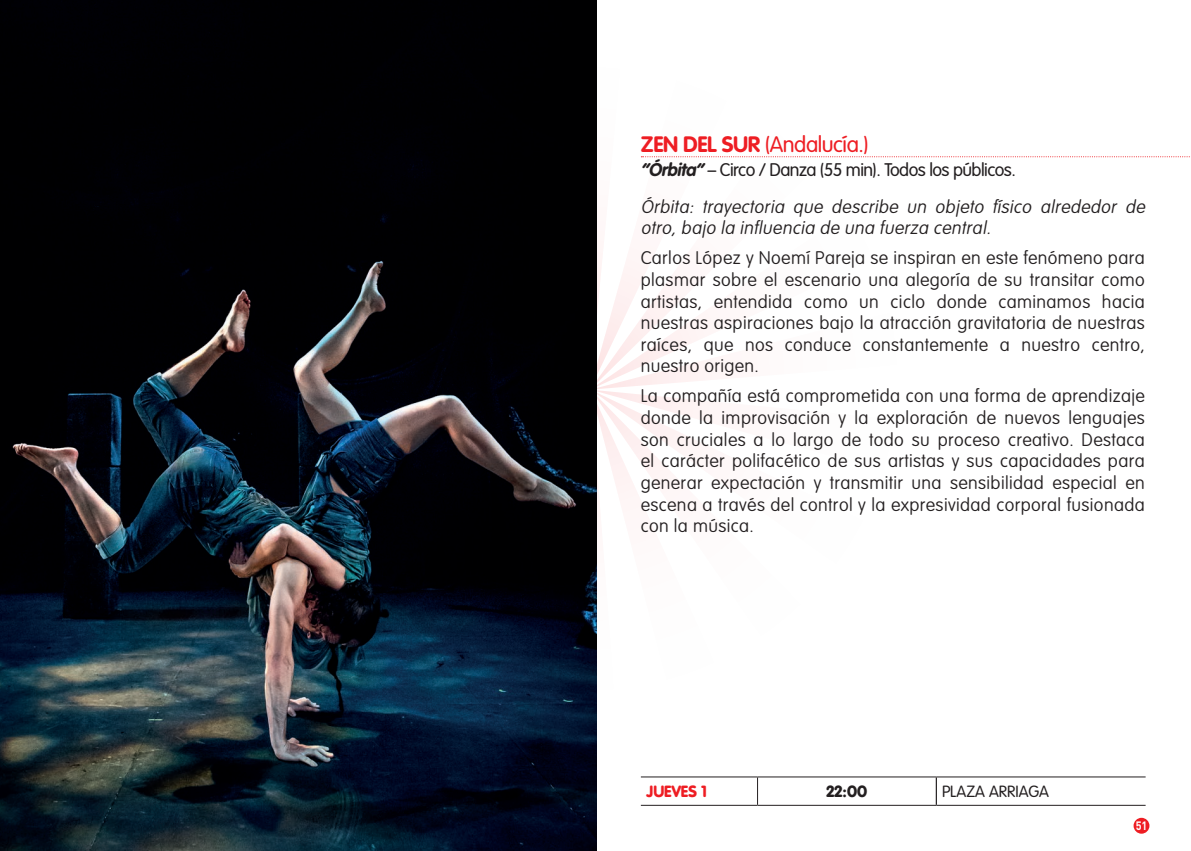
<style>
.page{position:relative;width:1191px;height:851px;background:#fff}
.page>*{position:absolute;margin:0;border:0;box-sizing:border-box;transform-origin:0 0}
.t1{font:300 22px "VAG Rounded Std";letter-spacing:-.02em;color:#ee1d23}
.t2{font:100 18px/21.6px "VAG Rounded Std";letter-spacing:.02em;color:#231f20;text-align:justify}
.t3{font:italic 100 18px/36.6px "VAG Rounded Std";color:#231f20}
.t4{font:300 16px "VAG Rounded Std";color:#231f20}
.t5{font:900 16px "VAG Rounded Std";color:#ee1d23}
.t6{font:900 16px "VAG Rounded Std";color:#231f20}
.t7{font:700 12px "DIN Pro";color:#fff;scale:.9 1}
.s1{font-weight:700}
.s2{font-weight:300;font-style:normal}
</style>
<div class="page">
<div style="left:1133px;top:817px;width:16px;height:16px;background:#ee1d23;border-radius:50%"></div>
<svg style="left:757px;top:777px;width:1px;height:27px"></svg>
<hr style="left:935px;top:777px;width:2px;height:27px;background:#231f20">
<hr style="left:641px;top:776px;width:116px;height:1px;background:#231f20">
<hr style="left:641px;top:804px;width:116px;height:1px;background:#231f20">
<hr style="left:757px;top:776px;width:179px;height:1px;background:#231f20">
<hr style="left:757px;top:804px;width:179px;height:1px;background:#231f20">
<hr style="left:936px;top:776px;width:209px;height:1px;background:#231f20">
<hr style="left:936px;top:804px;width:209px;height:1px;background:#231f20">
<svg style="left:596px;top:207px;width:109px;height:182px"></svg>
<svg style="left:596px;top:390px;width:107px;height:366px"></svg>
<img style="left:0;top:0;width:596px;height:850px">
<svg style="left:641px;top:156px;width:549px;height:1px"></svg>
<p class="t1" style="left:641px;top:132px;width:229px"><span class="s1">ZEN DEL SUR</span> (Andalucía.)</p>
<p class="t3" style="left:641px;top:152px;width:509px"><span class="s1">“Órbita”</span><span class="s2">– Circo / Danza (55 min). Todos los públicos.<br></span>Órbita: trayectoria que describe un objeto físico alrededor de</p>
<p class="t3" style="left:641px;top:210px;width:355px">otro, bajo la influencia de una fuerza central.</p>
<p class="t2" style="left:641px;top:248px;width:505px">Carlos López y Noemí Pareja se inspiran en este fenómeno para plasmar sobre el escenario una alegoría de su transitar como artistas, entendida como un ciclo donde caminamos hacia nuestras aspiraciones bajo la atracción gravitatoria de nuestras raíces, que nos conduce constantemente a nuestro centro, nuestro origen.</p>
<p class="t2" style="left:641px;top:386px;width:505px">La compañía está comprometida con una forma de aprendizaje donde la improvisación y la exploración de nuevos lenguajes son cruciales a lo largo de todo su proceso creativo. Destaca el carácter polifacético de sus artistas y sus capacidades para generar expectación y transmitir una sensibilidad especial en escena a través del control y la expresividad corporal fusionada con la música.</p>
<p class="t5" style="left:646px;top:781px;width:62px">JUEVES 1</p>
<p class="t6" style="left:826px;top:781px;width:42px">22:00</p>
<p class="t4" style="left:942px;top:782px;width:108px">PLAZA ARRIAGA</p>
<p class="t7" style="left:1135px;top:817px;width:14px">51</p>
</div>
